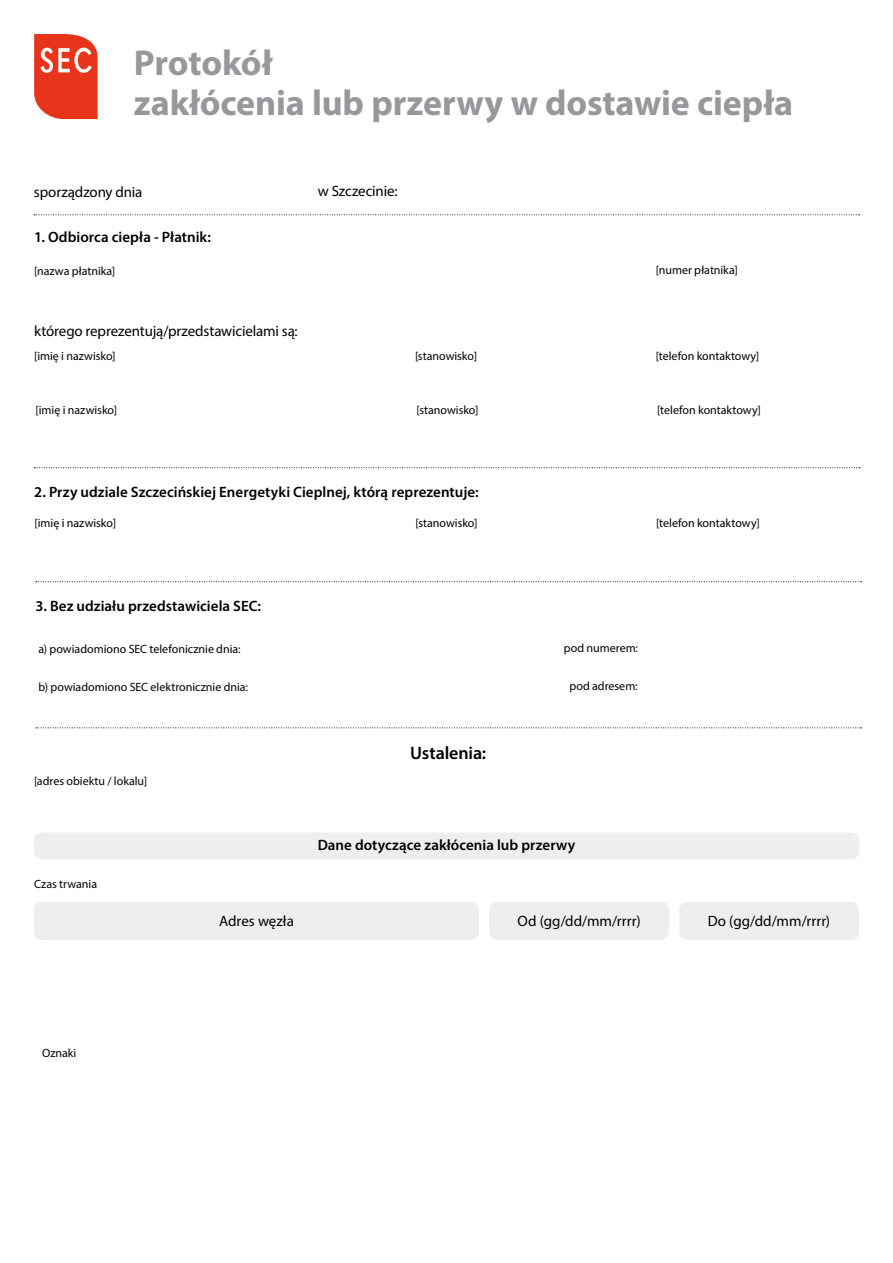
<style>
.page{position:relative;width:893px;height:1263px;background:#fff}
.page>*{position:absolute;margin:0;border:0;box-sizing:border-box;transform-origin:0 0}
.t1{font:700 36px/39.9px "Myriad Pro";letter-spacing:-.005em;color:#98989c}
.t2{font:600 18px "Myriad Pro";letter-spacing:-.005em;color:#000}
.t3{font:600 15px "Myriad Pro";color:#000}
.t4{font:15px "Myriad Pro";letter-spacing:-.01em;color:#000}
.t5{font:12px "Myriad Pro";color:#000}
</style>
<div class="page">
<svg style="left:34px;top:34px;width:64px;height:85px;background:#eb533d"></svg>
<div style="left:34px;top:832px;width:825px;height:27px;background:#edeeef;border-radius:9px"></div>
<div style="left:489px;top:901px;width:180px;height:39px;background:#edeeef;border-radius:9px"></div>
<div style="left:34px;top:901px;width:445px;height:39px;background:#edeeef;border-radius:9px"></div>
<div style="left:679px;top:901px;width:180px;height:39px;background:#edeeef;border-radius:9px"></div>
<svg style="left:34px;top:467px;width:826px;height:1px"></svg>
<svg style="left:36px;top:581px;width:825px;height:1px"></svg>
<svg style="left:36px;top:727px;width:825px;height:1px"></svg>
<svg style="left:34px;top:214px;width:826px;height:1px"></svg>
<h1 class="t1" style="left:134px;top:41px;width:661px">Protokół<br>zakłócenia lub przerwy w dostawie ciepła</h1>
<p class="t4" style="left:34px;top:183px;width:110px">sporządzony dnia</p>
<p class="t4" style="left:318px;top:181px;width:81px">w Szczecinie:</p>
<p class="t3" style="left:34px;top:227px;width:178px">1. Odbiorca ciepła - Płatnik:</p>
<p class="t5" style="left:34px;top:263px;width:83px">[nazwa płatnika]</p>
<p class="t5" style="left:656px;top:263px;width:83px">[numer płatnika]</p>
<p class="t4" style="left:34px;top:322px;width:265px">którego reprezentują/przedstawicielami są:</p>
<p class="t5" style="left:34px;top:348px;width:83px">[imię i nazwisko]</p>
<p class="t5" style="left:415px;top:348px;width:64px">[stanowisko]</p>
<p class="t5" style="left:656px;top:348px;width:105px">[telefon kontaktowy]</p>
<p class="t5" style="left:35px;top:403px;width:83px">[imię i nazwisko]</p>
<p class="t5" style="left:416px;top:403px;width:64px">[stanowisko]</p>
<p class="t5" style="left:657px;top:403px;width:105px">[telefon kontaktowy]</p>
<p class="t3" style="left:34px;top:482px;width:446px">2. Przy udziale Szczecińskiej Energetyki Cieplnej, którą reprezentuje:</p>
<p class="t5" style="left:34px;top:515px;width:83px">[imię i nazwisko]</p>
<p class="t5" style="left:415px;top:515px;width:64px">[stanowisko]</p>
<p class="t5" style="left:656px;top:515px;width:105px">[telefon kontaktowy]</p>
<p class="t3" style="left:36px;top:596px;width:227px">3. Bez udziału przedstawiciela SEC:</p>
<p class="t5" style="left:38px;top:642px;width:204px">a) powiadomiono SEC telefonicznie dnia:</p>
<p class="t5" style="left:38px;top:680px;width:211px">b) powiadomiono SEC elektronicznie dnia:</p>
<p class="t5" style="left:34px;top:774px;width:115px">[adres obiektu / lokalu]</p>
<p class="t5" style="left:34px;top:876px;width:65px">Czas trwania</p>
<h2 class="t2" style="left:410px;top:742px;width:78px">Ustalenia:</h2>
<p class="t5" style="left:564px;top:640px;width:76px">pod numerem:</p>
<p class="t5" style="left:569px;top:678px;width:70px">pod adresem:</p>
<p class="t3" style="left:318px;top:836px;width:259px">Dane dotyczące zakłócenia lub przerwy</p>
<p class="t5" style="left:42px;top:1045px;width:36px">Oznaki</p>
<p class="t4" style="left:219px;top:912px;width:76px">Adres węzła</p>
<p class="t4" style="left:518px;top:912px;width:125px">Od (gg/dd/mm/rrrr)</p>
<p class="t4" style="left:708px;top:912px;width:124px">Do (gg/dd/mm/rrrr)</p>
</div>
